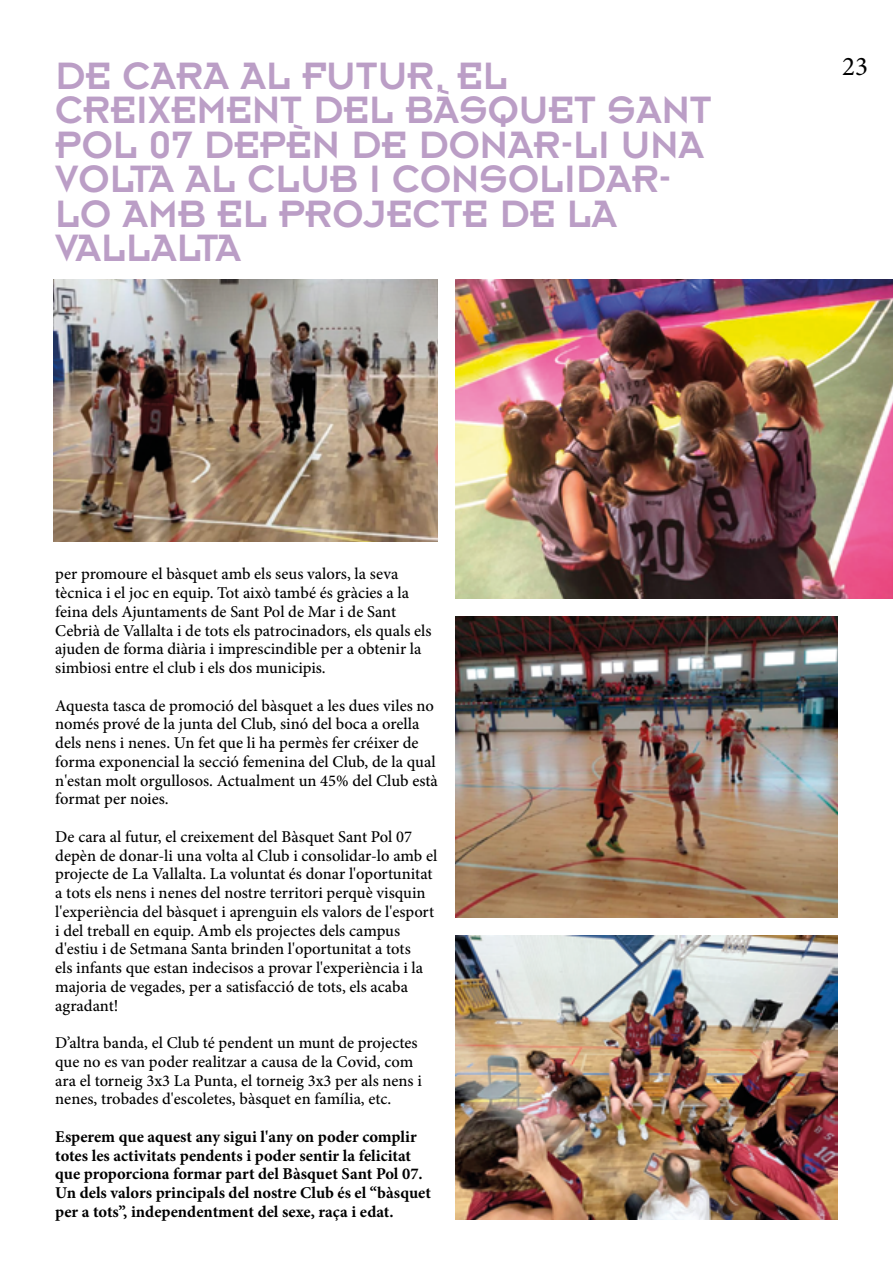
<style>
.page{position:relative;width:893px;height:1263px;background:#fff}
.page>*{position:absolute;margin:0;border:0;box-sizing:border-box;transform-origin:0 0}
.t1{font:42px/34.5px "Insignia A";color:#bb9ec6}
.t2{font:27px "Minion Pro";color:#000}
.t3{font:500 16.5px/18.8px "Minion Pro";color:#000}
.t4{font:700 16.5px/18.8px "Minion Pro";color:#000}
</style>
<div class="page">
<img style="left:54px;top:279px;width:384px;height:263px">
<img style="left:455px;top:279px;width:438px;height:320px">
<img style="left:455px;top:936px;width:383px;height:284px">
<img style="left:455px;top:617px;width:383px;height:300px">
<h1 class="t1" style="left:55px;top:59px;width:658px">DE CARA AL FUTUR, EL<br>CREIXEMENT DEL BÀSQUET SANT<br>POL 07 DEPÈN DE DONAR-LI UNA<br>VOLTA AL CLUB I CONSOLIDAR-<br>LO AMB EL PROJECTE DE LA<br>VALLALTA</h1>
<h2 class="t2" style="left:842px;top:48px;width:27px">23</h2>
<p class="t3" style="left:55px;top:565px;width:378px">per promoure el bàsquet amb els seus valors, la seva tècnica i el joc en equip. Tot això també és gràcies a la feina dels Ajuntaments de Sant Pol de Mar i de Sant Cebrià de Vallalta i de tots els patrocinadors, els quals els ajuden de forma diària i imprescindible per a obtenir la simbiosi entre el club i els dos municipis.</p>
<p class="t3" style="left:55px;top:696px;width:384px">Aquesta tasca de promoció del bàsquet a les dues viles no només prové de la junta del Club, sinó del boca a orella dels nens i nenes. Un fet que li ha permès fer créixer de forma exponencial la secció femenina del Club, de la qual n'estan molt orgullosos. Actualment un 45% del Club està format per noies.</p>
<p class="t3" style="left:55px;top:827px;width:384px">De cara al futur, el creixement del Bàsquet Sant Pol 07 depèn de donar-li una volta al Club i consolidar-lo amb el projecte de La Vallalta. La voluntat és donar l'oportunitat a tots els nens i nenes del nostre territori perquè visquin l'experiència del bàsquet i aprenguin els valors de l'esport i del treball en equip. Amb els projectes dels campus d'estiu i de Setmana Santa brinden l'oportunitat a tots<br>els infants que estan indecisos a provar l'experiència i la majoria de vegades, per a satisfacció de tots, els acaba agradant!</p>
<p class="t3" style="left:55px;top:1033px;width:368px">D’altra banda, el Club té pendent un munt de projectes que no es van poder realitzar a causa de la Covid, com ara el torneig 3x3 La Punta, el torneig 3x3 per als nens i nenes, trobades d'escoletes, bàsquet en família, etc.</p>
<p class="t4" style="left:55px;top:1127px;width:377px">Esperem que aquest any sigui l'any on poder complir totes les activitats pendents i poder sentir la felicitat que proporciona formar part del Bàsquet Sant Pol 07.<br>Un dels valors principals del nostre Club és el “bàsquet per a tots”, independentment del sexe, raça i edat.</p>
</div>
